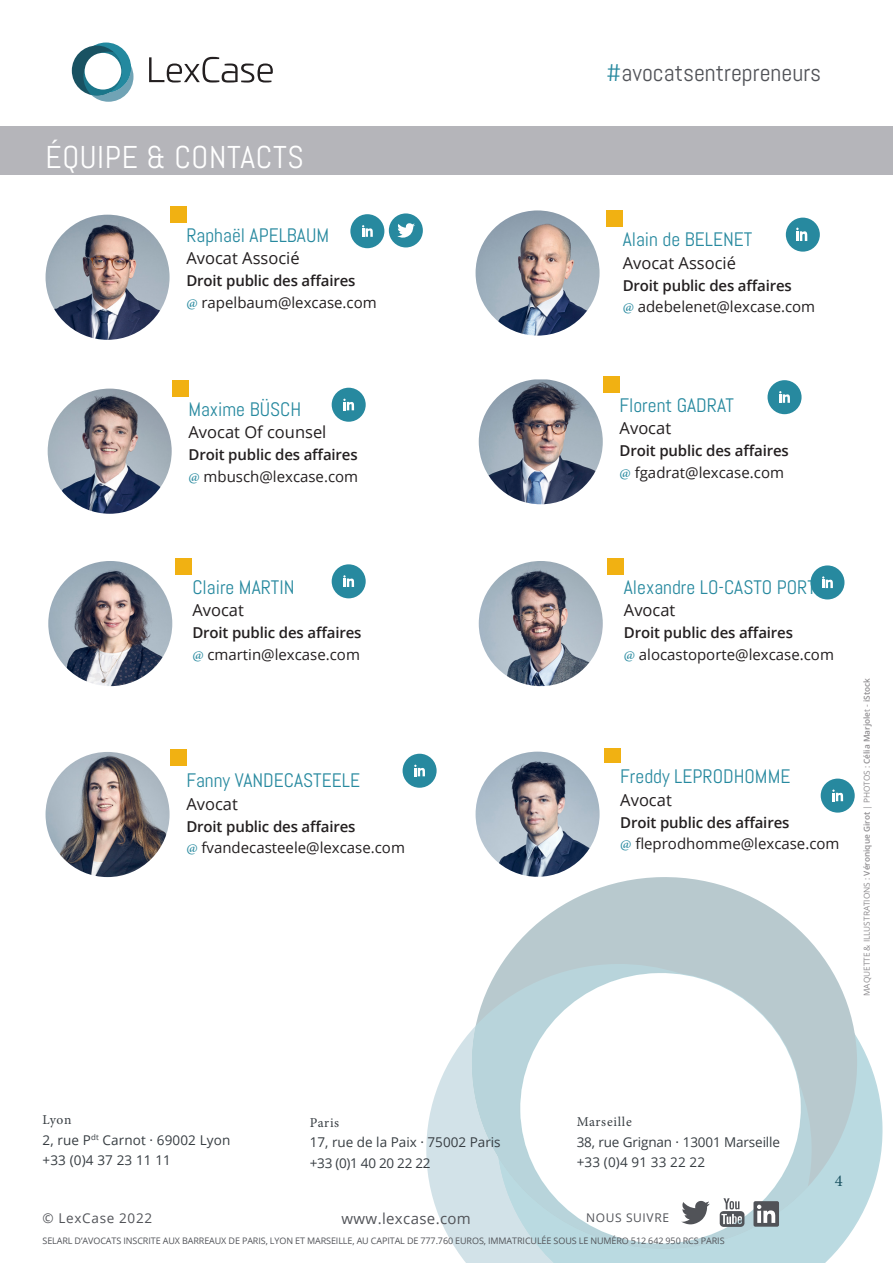
<style>
.page{position:relative;width:893px;height:1263px;background:#fff}
.page>*{position:absolute;margin:0;border:0;box-sizing:border-box;transform-origin:0 0}
.Texte{font:31.5px "Abel";letter-spacing:.02em;color:#fff}
.t1{font:24px "Abel";color:#515358}
.t2{font:19.5px "Abel";color:#27899f}
.t3{font:16.5px "Open Sans";color:#231f20}
.t4{font:16.5px "Minion Pro";color:#1b5362}
.t5{font:15px "Open Sans";color:#231f20}
.t6{font:600 15px "Open Sans";letter-spacing:-.01em;color:#231f20}
.t7{font:15px "Open Sans";letter-spacing:.025em;color:#515358}
.t8{font:13.5px/20.4px "Open Sans";color:#373d42}
.t9{font:13.5px "Minion Pro";letter-spacing:.045em;color:#373d42}
.t10{font:13.5px "Open Sans";letter-spacing:.05em;color:#515358}
.t11{font:12px "Open Sans";letter-spacing:.05em;color:#515358}
.t12{font:9px "Open Sans";letter-spacing:-.01em;color:#515358}
.t13{font:8.25px "Open Sans";color:#8e8c8f}
.s1{font-family:"Minion Pro";color:#27899f}
.s2{color:#27899f}
.s3{font-weight:600}
</style>
<div class="page">
<svg style="left:808px;top:1041px;width:75px;height:222px;fill:#bcdae1"></svg>
<svg style="left:501px;top:877px;width:358px;height:373px;fill:#b8c9ce"></svg>
<svg style="left:426px;top:1030px;width:72px;height:233px;fill:#d2e2e8"></svg>
<svg style="left:472px;top:964px;width:340px;height:286px"></svg>
<svg style="left:498px;top:1157px;width:310px;height:106px"></svg>
<svg style="left:149px;top:57px;width:124px;height:26px"></svg>
<div style="left:81px;top:43px;width:50px;height:50px;background:#23899f;border-radius:50%"></div>
<div style="left:72px;top:46px;width:50px;height:50px;background:#195262;border-radius:50%"></div>
<svg style="left:83px;top:52px;width:50px;height:50px"></svg>
<div style="left:85px;top:53px;width:36px;height:37px;background:#fff;border-radius:50%"></div>
<div style="left:0;top:126px;width:893px;height:48px;background:#b5b5ba"></div>
<div style="left:606px;top:210px;width:17px;height:17px;background:#f1b112"></div>
<div style="left:786px;top:218px;width:34px;height:34px;background:#27899f;border-radius:50%"></div>
<svg style="left:796px;top:228px;width:11px;height:13px"></svg>
<img style="left:476px;top:210px;width:124px;height:126px">
<div style="left:603px;top:376px;width:17px;height:17px;background:#f1b112"></div>
<img style="left:479px;top:379px;width:124px;height:125px">
<div style="left:332px;top:388px;width:34px;height:34px;background:#27899f;border-radius:50%"></div>
<svg style="left:343px;top:399px;width:11px;height:11px"></svg>
<div style="left:172px;top:380px;width:17px;height:17px;background:#f1b112"></div>
<img style="left:48px;top:389px;width:124px;height:125px">
<div style="left:810px;top:565px;width:34px;height:34px;background:#27899f;border-radius:50%"></div>
<svg style="left:822px;top:576px;width:11px;height:12px"></svg>
<div style="left:607px;top:558px;width:17px;height:17px;background:#f1b112"></div>
<img style="left:479px;top:561px;width:124px;height:125px">
<div style="left:170px;top:749px;width:16px;height:17px;background:#f1b112"></div>
<img style="left:46px;top:752px;width:124px;height:125px">
<div style="left:332px;top:564px;width:34px;height:34px;background:#27899f;border-radius:50%"></div>
<svg style="left:343px;top:575px;width:11px;height:12px"></svg>
<div style="left:175px;top:558px;width:17px;height:17px;background:#f1b112"></div>
<img style="left:48px;top:561px;width:124px;height:125px">
<div style="left:350px;top:214px;width:34px;height:34px;background:#27899f;border-radius:50%"></div>
<svg style="left:362px;top:225px;width:11px;height:12px"></svg>
<div style="left:170px;top:206px;width:16px;height:17px;background:#f1b112"></div>
<img style="left:46px;top:215px;width:124px;height:125px">
<div style="left:389px;top:213px;width:34px;height:34px;background:#27899f;border-radius:50%"></div>
<svg style="left:397px;top:223px;width:18px;height:15px"></svg>
<div style="left:604px;top:748px;width:17px;height:15px;background:#f1b112"></div>
<img style="left:476px;top:752px;width:124px;height:125px">
<div style="left:821px;top:778px;width:34px;height:35px;background:#27899f;border-radius:50%"></div>
<svg style="left:832px;top:789px;width:11px;height:12px"></svg>
<div style="left:403px;top:754px;width:34px;height:34px;background:#27899f;border-radius:50%"></div>
<svg style="left:414px;top:765px;width:11px;height:11px"></svg>
<div style="left:767px;top:380px;width:34px;height:34px;background:#27899f;border-radius:50%"></div>
<svg style="left:779px;top:391px;width:11px;height:12px"></svg>
<p class="Texte" style="left:46px;top:138px;width:260px">ÉQUIPE &amp; CONTACTS</p>
<p class="t2" style="left:186px;top:223px;width:144px">Raphaël APELBAUM</p>
<p class="t3" style="left:186px;top:247px;width:115px">Avocat Associé</p>
<p class="t6" style="left:186px;top:270px;width:171px">Droit public des affaires</p>
<p class="t5" style="left:186px;top:292px;width:192px"><span class="s1">@</span> rapelbaum@lexcase.com</p>
<p class="t2" style="left:189px;top:396px;width:114px">Maxime BÜSCH</p>
<p class="t3" style="left:189px;top:421px;width:139px">Avocat Of counsel</p>
<p class="t6" style="left:189px;top:444px;width:171px">Droit public des affaires</p>
<p class="t5" style="left:189px;top:466px;width:171px"><span class="s1">@</span> mbusch@lexcase.com</p>
<p class="t2" style="left:192px;top:575px;width:104px">Claire MARTIN</p>
<p class="t3" style="left:192px;top:599px;width:53px">Avocat</p>
<p class="t6" style="left:192px;top:622px;width:171px">Droit public des affaires</p>
<p class="t5" style="left:192px;top:644px;width:169px"><span class="s1">@</span> cmartin@lexcase.com</p>
<p class="t2" style="left:186px;top:768px;width:175px">Fanny VANDECASTEELE</p>
<p class="t3" style="left:186px;top:792px;width:53px">Avocat</p>
<p class="t6" style="left:186px;top:816px;width:171px">Droit public des affaires</p>
<p class="t5" style="left:186px;top:838px;width:220px"><span class="s1">@</span> fvandecasteele@lexcase.com</p>
<h2 class="t1" style="left:606px;top:57px;width:217px"><span class="s2">#</span>avocatsentrepreneurs</h2>
<p class="t2" style="left:623px;top:227px;width:131px">Alain de BELENET</p>
<p class="t3" style="left:623px;top:251px;width:115px">Avocat Associé</p>
<p class="t6" style="left:623px;top:275px;width:171px">Droit public des affaires</p>
<p class="t5" style="left:623px;top:297px;width:194px"><span class="s1">@</span> adebelenet@lexcase.com</p>
<p class="t2" style="left:620px;top:393px;width:116px">Florent GADRAT</p>
<p class="t3" style="left:620px;top:417px;width:53px">Avocat</p>
<p class="t6" style="left:620px;top:441px;width:171px">Droit public des affaires</p>
<p class="t5" style="left:620px;top:462px;width:166px"><span class="s1">@</span> fgadrat@lexcase.com</p>
<p class="t2" style="left:624px;top:575px;width:204px">Alexandre LO-CASTO PORTE</p>
<p class="t3" style="left:624px;top:599px;width:53px">Avocat</p>
<p class="t6" style="left:624px;top:622px;width:171px">Droit public des affaires</p>
<p class="t5" style="left:624px;top:644px;width:212px"><span class="s1">@</span> alocastoporte@lexcase.com</p>
<p class="t2" style="left:620px;top:764px;width:172px">Freddy LEPRODHOMME</p>
<p class="t3" style="left:620px;top:788px;width:53px">Avocat</p>
<p class="t6" style="left:620px;top:812px;width:171px">Droit public des affaires</p>
<p class="t5" style="left:620px;top:834px;width:221px"><span class="s1">@</span> fleprodhomme@lexcase.com</p>
<p class="t13" style="left:861px;top:996px;width:319px;rotate:-90deg">MAQUETTE &amp; ILLUSTRATIONS : <span class="s3">Véronique Girot</span> | PHOTOS : <span class="s3">Célia Marjole</span>t - <span class="s3">iStock</span></p>
<p class="t9" style="left:43px;top:1111px;width:30px">Lyon</p>
<p class="t8" style="left:43px;top:1129px;width:189px">2, rue P<sup>dt</sup> Carnot · 69002 Lyon +33 (0)4 37 23 11 11</p>
<p class="t9" style="left:310px;top:1113px;width:31px">Paris</p>
<p class="t8" style="left:310px;top:1132px;width:192px">17, rue de la Paix · 75002 Paris +33 (0)1 40 20 22 22</p>
<p class="t9" style="left:577px;top:1113px;width:57px">Marseille</p>
<p class="t8" style="left:577px;top:1131px;width:205px">38, rue Grignan · 13001 Marseille +33 (0)4 91 33 22 22</p>
<p class="t10" style="left:43px;top:1209px;width:111px">© LexCase 2022</p>
<p class="t7" style="left:342px;top:1208px;width:131px">www.lexcase.com</p>
<p class="t11" style="left:586px;top:1210px;width:84px">NOUS SUIVRE</p>
<p class="t12" style="left:43px;top:1235px;width:684px">SELARL D’AVOCATS INSCRITE AUX BARREAUX DE PARIS, LYON ET MARSEILLE, AU CAPITAL DE 777.760 EUROS, IMMATRICULÉE SOUS LE NUMÉRO 512 642 950 RCS PARIS</p>
<p class="t4" style="left:835px;top:1170px;width:9px">4</p>
</div>
